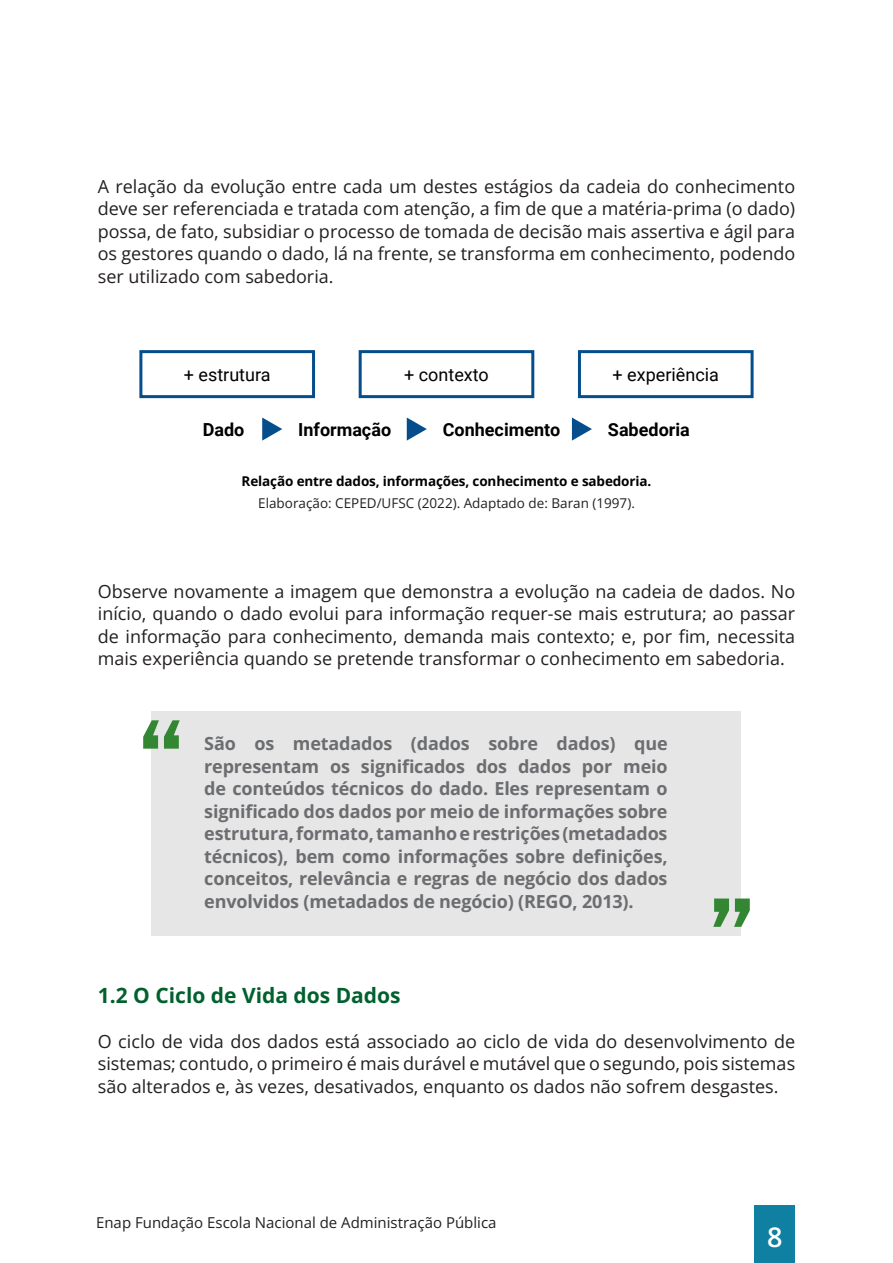
<style>
.page{position:relative;width:893px;height:1263px;background:#fff}
.page>*{position:absolute;margin:0;border:0;box-sizing:border-box;transform-origin:0 0}
.t1{font:600 27px "Open Sans";color:#fff}
.Título_1_1{font:700 21px "Open Sans";color:#00612e}
.texto{font:18px/22.5px "Open Sans";color:#231f20;text-align:justify}
.ASPAS{font:700 18px/22.5px "Open Sans";letter-spacing:-.01em;color:#6c6d70;text-align:justify}
.Info_BOLD_peso_12{font:700 18px "Roboto";color:#000}
.Info_BOLD_peso_12-2{font:18px "Roboto";color:#000}
.t2{font:15px "Open Sans";color:#231f20}
.Figura{font:700 13.5px "Open Sans";letter-spacing:-.01em;color:#000}
.Fonte_da_figura{font:13.5px "Open Sans";color:#231f20}
</style>
<div class="page">
<div style="left:755px;top:1205px;width:40px;height:58px;background:#1080a2"></div>
<div style="left:139px;top:350px;width:176px;height:48px;border:3px solid #064e8b"></div>
<div style="left:359px;top:350px;width:175px;height:48px;border:3px solid #064e8b"></div>
<div style="left:578px;top:350px;width:176px;height:48px;border:3px solid #064e8b"></div>
<svg style="left:262px;top:417px;width:20px;height:24px"></svg>
<svg style="left:407px;top:417px;width:20px;height:24px"></svg>
<svg style="left:572px;top:417px;width:20px;height:24px"></svg>
<div style="left:152px;top:711px;width:589px;height:224px;background:#e6e6e6"></div>
<svg style="left:143px;top:720px;width:37px;height:29px"></svg>
<svg style="left:713px;top:898px;width:37px;height:29px"></svg>
<p class="texto" style="left:98px;top:174px;width:699px">A relação da evolução entre cada um destes estágios da cadeia do conhecimento deve ser referenciada e tratada com atenção, a fim de que a matéria-prima (o dado) possa, de fato, subsidiar o processo de tomada de decisão mais assertiva e ágil para os gestores quando o dado, lá na frente, se transforma em conhecimento, podendo ser utilizado com sabedoria.</p>
<p class="Info_BOLD_peso_12-2" style="left:184px;top:362px;width:88px">+ estrutura</p>
<p class="Info_BOLD_peso_12-2" style="left:404px;top:362px;width:86px">+ contexto</p>
<p class="Info_BOLD_peso_12-2" style="left:613px;top:362px;width:108px">+ experiência</p>
<p class="Info_BOLD_peso_12" style="left:203px;top:417px;width:43px">Dado</p>
<p class="Info_BOLD_peso_12" style="left:298px;top:417px;width:94px">Informação</p>
<p class="Info_BOLD_peso_12" style="left:443px;top:417px;width:119px">Conhecimento</p>
<p class="Info_BOLD_peso_12" style="left:608px;top:417px;width:83px">Sabedoria</p>
<p class="Figura" style="left:242px;top:472px;width:411px">Relação entre dados, informações, conhecimento e sabedoria.</p>
<p class="Fonte_da_figura" style="left:258px;top:493px;width:378px">Elaboração: CEPED/UFSC (2022). Adaptado de: Baran (1997).</p>
<p class="texto" style="left:98px;top:579px;width:699px">Observe novamente a imagem que demonstra a evolução na cadeia de dados. No início, quando o dado evolui para informação requer-se mais estrutura; ao passar de informação para conhecimento, demanda mais contexto; e, por fim, necessita mais experiência quando se pretende transformar o conhecimento em sabedoria.</p>
<p class="ASPAS" style="left:204px;top:732px;width:465px">São os metadados (dados sobre dados) que representam os significados dos dados por meio de conteúdos técnicos do dado. Eles representam o significado dos dados por meio de informações sobre estrutura, formato, tamanho e restrições (metadados técnicos), bem como informações sobre definições, conceitos, relevância e regras de negócio dos dados envolvidos (metadados de negócio) (REGO, 2013).</p>
<p class="Título_1_1" style="left:98px;top:981px;width:304px">1.2 O Ciclo de Vida dos Dados</p>
<p class="texto" style="left:98px;top:1029px;width:699px">O ciclo de vida dos dados está associado ao ciclo de vida do desenvolvimento de sistemas; contudo, o primeiro é mais durável e mutável que o segundo, pois sistemas são alterados e, às vezes, desativados, enquanto os dados não sofrem desgastes.</p>
<p class="t2" style="left:96px;top:1212px;width:402px">Enap Fundação Escola Nacional de Administração Pública</p>
<h1 class="t1" style="left:767px;top:1218px;width:17px">8</h1>
</div>
